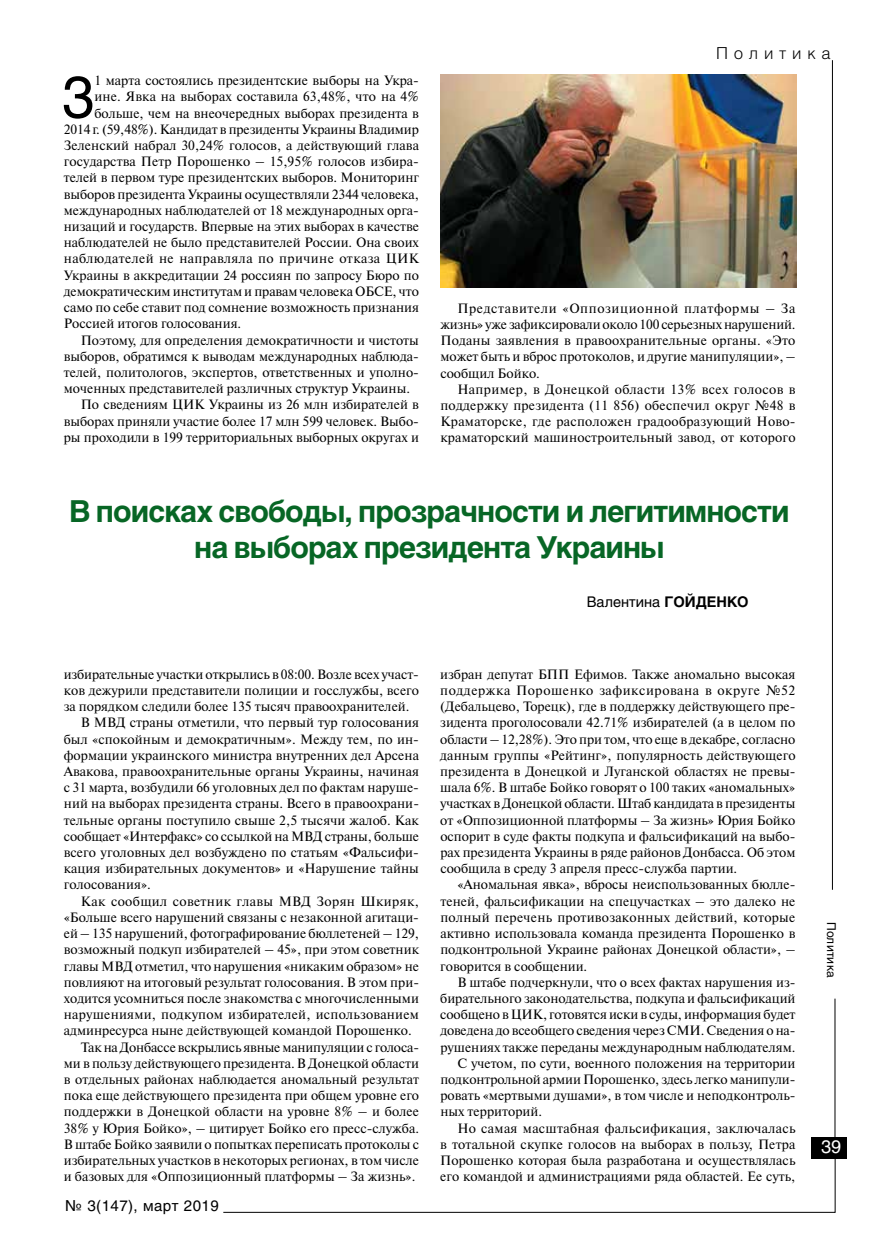
<style>
.page{position:relative;width:872px;height:1234px;background:#fff}
.page>*{position:absolute;margin:0;border:0;box-sizing:border-box;transform-origin:0 0}
.t1{font:58.2px "Helios";color:#000}
.t2{font:700 30px/36px "Helios";letter-spacing:-.03em;color:#076625;text-align:center}
.t3{font:18px "Helios";color:#fff}
.t4{font:300 16.5px "Helios";letter-spacing:.35em;color:#000}
.t5{font:15px "Helios";letter-spacing:.025em;color:#000}
.t6{font:14.55px "Helios";color:#000}
.t7{font:13.5px/16.2px "Newton C";color:#000;text-align:justify}
.t8{font:13.5px "Newton C";letter-spacing:.025em;color:#000}
.t9{font:13.5px "Newton C";letter-spacing:.02em;color:#000}
.t10{font:13.5px "Newton C";letter-spacing:.03em;color:#000}
.t11{font:12px "Helios";letter-spacing:.025em;color:#000}
.s1{font-weight:700}
</style>
<div class="page">
<hr style="left:832px;top:60px;width:1px;height:829px;background:#000">
<svg style="left:223px;top:1158px;width:613px;height:54px"></svg>
<hr style="left:834px;top:998px;width:1px;height:152px;background:#000">
<div style="left:811px;top:1136px;width:36px;height:22px;background:#000"></div>
<img style="left:440px;top:74px;width:356px;height:213px">
<h1 class="t1" style="left:62px;top:62px;width:34px">3</h1>
<p class="t7" style="left:94px;top:72px;width:326px">1 марта состоялись президентские выборы на Укра-</p>
<p class="t7" style="left:94px;top:89px;width:326px">ине. Явка на выборах составила 63,48%, что на 4%</p>
<p class="t7" style="left:94px;top:105px;width:326px">больше, чем на внеочередных выборах президента в</p>
<p class="t7" style="left:64px;top:121px;width:357px">2014 г. (59,48%). Кандидат в президенты Украины Владимир</p>
<p class="t7" style="left:64px;top:137px;width:357px">Зеленский набрал 30,24% голосов, а действующий глава</p>
<p class="t7" style="left:64px;top:153px;width:357px">государства Петр Порошенко – 15,95% голосов избира-</p>
<p class="t7" style="left:64px;top:170px;width:357px">телей в первом туре президентских выборов. Мониторинг</p>
<p class="t7" style="left:64px;top:186px;width:356px">выборов президента Украины осуществляли 2344 человека,</p>
<p class="t7" style="left:64px;top:202px;width:357px">международных наблюдателей от 18 международных орга-</p>
<p class="t7" style="left:64px;top:218px;width:357px">низаций и государств. Впервые на этих выборах в качестве</p>
<p class="t7" style="left:64px;top:234px;width:357px">наблюдателей не было представителей России. Она своих</p>
<p class="t10" style="left:64px;top:251px;width:357px">наблюдателей не направляла по причине отказа ЦИК</p>
<p class="t7" style="left:64px;top:267px;width:357px">Украины в аккредитации 24 россиян по запросу Бюро по</p>
<p class="t7" style="left:64px;top:283px;width:357px">демократическим институтам и правам человека ОБСЕ, что</p>
<p class="t7" style="left:64px;top:299px;width:357px">само по себе ставит под сомнение возможность признания</p>
<p class="t7" style="left:64px;top:315px;width:179px">Россией итогов голосования.</p>
<p class="t7" style="left:81px;top:332px;width:340px">Поэтому, для определения демократичности и чистоты</p>
<p class="t7" style="left:64px;top:348px;width:357px">выборов, обратимся к выводам международных наблюда-</p>
<p class="t7" style="left:64px;top:364px;width:357px">телей, политологов, экспертов, ответственных и уполно-</p>
<p class="t7" style="left:64px;top:380px;width:348px">моченных представителей различных структур Украины.</p>
<p class="t7" style="left:81px;top:396px;width:340px">По сведениям ЦИК Украины из 26 млн избирателей в</p>
<p class="t7" style="left:64px;top:413px;width:357px">выборах приняли участие более 17 млн 599 человек. Выбо-</p>
<p class="t7" style="left:64px;top:429px;width:357px">ры проходили в 199 территориальных выборных округах и</p>
<p class="t4" style="left:716px;top:43px;width:116px">Политика</p>
<p class="t7" style="left:440px;top:300px;width:357px;text-indent:17px">Представители «Оппозиционной платформы – За жизнь» уже зафиксировалиоколо 100 серьезныхнарушений.<br>Поданы заявления в правоохранительные органы. «Это может быть и вброс протоколов, и другие манипуляции», – сообщил Бойко.</p>
<p class="t7" style="left:440px;top:381px;width:357px;text-indent:17px">Например, в Донецкой области 13% всех голосов в поддержку президента (11 856) обеспечил округ №48 в Краматорске, где расположен градообразующий Ново&shy;краматорский машиностроительный завод, от которого</p>
<h2 class="t2" style="left:69px;top:493px;width:722px">В поисках свободы, прозрачности и легитимности на выборах президента Украины</h2>
<p class="t6" style="left:586px;top:593px;width:163px">Валентина <span class="s1">ГОЙДЕНКО</span></p>
<p class="t7" style="left:64px;top:666px;width:357px">избирательные участки открылись в 08:00. Возле всех участ-</p>
<p class="t7" style="left:64px;top:682px;width:357px">ков дежурили представители полиции и госслужбы, всего</p>
<p class="t7" style="left:64px;top:698px;width:347px">за порядком следили более 135 тысяч правоохранителей.</p>
<p class="t7" style="left:81px;top:714px;width:340px">В МВД страны отметили, что первый тур голосования</p>
<p class="t7" style="left:64px;top:730px;width:357px">был «спокойным и демократичным». Между тем, по ин-</p>
<p class="t7" style="left:64px;top:747px;width:357px">формации украинского министра внутренних дел Арсена</p>
<p class="t7" style="left:64px;top:763px;width:357px">Авакова, правоохранительные органы Украины, начиная</p>
<p class="t7" style="left:64px;top:779px;width:357px">с 31 марта, возбудили 66 уголовных дел по фактам наруше-</p>
<p class="t7" style="left:64px;top:795px;width:357px">ний на выборах президента страны. Всего в правоохрани-</p>
<p class="t7" style="left:64px;top:811px;width:357px">тельные органы поступило свыше 2,5 тысячи жалоб. Как</p>
<p class="t7" style="left:64px;top:828px;width:357px">сообщает «Интерфакс» со ссылкой на МВД страны, больше</p>
<p class="t7" style="left:64px;top:844px;width:357px">всего уголовных дел возбуждено по статьям «Фальсифи-</p>
<p class="t7" style="left:64px;top:860px;width:357px">кация избирательных документов» и «Нарушение тайны</p>
<p class="t7" style="left:64px;top:876px;width:89px">голосования».</p>
<p class="t8" style="left:81px;top:893px;width:340px">Как сообщил советник главы МВД Зорян Шкиряк,</p>
<p class="t7" style="left:64px;top:909px;width:357px">«Больше всего нарушений связаны с незаконной агитаци-</p>
<p class="t7" style="left:64px;top:925px;width:357px">ей – 135 нарушений, фотографирование бюллетеней – 129,</p>
<p class="t7" style="left:64px;top:941px;width:357px">возможный подкуп избирателей – 45», при этом советник</p>
<p class="t7" style="left:64px;top:957px;width:357px">главы МВД отметил, что нарушения «никаким образом» не</p>
<p class="t7" style="left:64px;top:973px;width:357px">повлияют на итоговый результат голосования. В этом при-</p>
<p class="t7" style="left:64px;top:990px;width:357px">ходится усомниться после знакомства с многочисленными</p>
<p class="t9" style="left:64px;top:1006px;width:357px">нарушениями, подкупом избирателей, использованием</p>
<p class="t7" style="left:64px;top:1022px;width:349px">админресурса ныне действующей командой Порошенко.</p>
<p class="t7" style="left:81px;top:1038px;width:340px">Так на Донбассе вскрылись явные манипуляции с голоса-</p>
<p class="t7" style="left:64px;top:1054px;width:357px">ми в пользу действующего президента. В Донецкой области</p>
<p class="t7" style="left:64px;top:1071px;width:357px">в отдельных районах наблюдается аномальный результат</p>
<p class="t7" style="left:64px;top:1087px;width:357px">пока еще действующего президента при общем уровне его</p>
<p class="t7" style="left:64px;top:1103px;width:357px">поддержки в Донецкой области на уровне 8% – и более</p>
<p class="t7" style="left:64px;top:1119px;width:357px">38% у Юрия Бойко», – цитирует Бойко его пресс-служба.</p>
<p class="t7" style="left:64px;top:1135px;width:357px">В штабе Бойко заявили о попытках переписать протоколы с</p>
<p class="t7" style="left:64px;top:1152px;width:357px">избирательных участков в некоторых регионах, в том числе</p>
<p class="t7" style="left:64px;top:1168px;width:353px">и базовых для «Оппозиционный платформы – За жизнь».</p>
<p class="t5" style="left:65px;top:1196px;width:155px">№ 3(147), март 2019</p>
<p class="t7" style="left:440px;top:666px;width:357px">избран депутат БПП Ефимов. Также аномально высокая поддержка Порошенко зафиксирована в округе №52 (Дебальцево, Торецк), где в поддержку действующего пре&shy;зидента проголосовали 42.71% избирателей (а в целом по области – 12,28%). Это при том, что еще в декабре, согласно данным группы «Рейтинг», популярность действующего президента в Донецкой и Луганской областях не превы&shy;шала 6%. В штабе Бойко говорят о 100 таких «аномальных» участках в Донецкой области. Штаб кандидата в президенты от «Оппозиционной платформы – За жизнь» Юрия Бойко оспорит в суде факты подкупа и фальсификаций на выбо&shy;рах президента Украины в ряде районов Донбасса. Об этом сообщила в среду 3 апреля пресс-служба партии.</p>
<p class="t7" style="left:440px;top:876px;width:357px;text-indent:17px">«Аномальная явка», вбросы неиспользованных бюлле&shy;теней, фальсификации на спецучастках – это далеко не полный перечень противозаконных действий, которые активно использовала команда президента Порошенко в подконтрольной Украине районах Донецкой области», – говорится в сообщении.</p>
<p class="t7" style="left:457px;top:973px;width:340px">В штабе подчеркнули, что о всех фактах нарушения из-</p>
<p class="t7" style="left:440px;top:990px;width:357px">бирательного законодательства, подкупа и фальсификаций</p>
<p class="t7" style="left:440px;top:1006px;width:357px">сообщено в ЦИК, готовятся иски в суды, информация будет</p>
<p class="t7" style="left:440px;top:1022px;width:357px">доведена до всеобщего сведения через СМИ. Сведения о на-</p>
<p class="t7" style="left:440px;top:1038px;width:357px">рушениях также переданы международным наблюдателям.</p>
<p class="t7" style="left:457px;top:1054px;width:340px">С учетом, по сути, военного положения на территории</p>
<p class="t7" style="left:440px;top:1071px;width:357px">подконтрольной армии Порошенко, здесь легко манипули-</p>
<p class="t7" style="left:440px;top:1087px;width:357px">ровать «мертвыми душами», в том числе и неподконтроль-</p>
<p class="t7" style="left:440px;top:1103px;width:103px">ных территорий.</p>
<p class="t8" style="left:457px;top:1120px;width:340px">Но самая масштабная фальсификация, заключалась</p>
<p class="t7" style="left:440px;top:1135px;width:357px">в тотальной скупке голосов на выборах в пользу, Петра</p>
<p class="t7" style="left:440px;top:1152px;width:356px">Порошенко которая была разработана и осуществлялась</p>
<p class="t7" style="left:440px;top:1168px;width:357px">его командой и администрациями ряда областей. Ее суть,</p>
<p class="t11" style="left:838px;top:921px;width:58px;rotate:90deg">Политика</p>
<h3 class="t3" style="left:821px;top:1135px;width:22px">39</h3>
</div>
